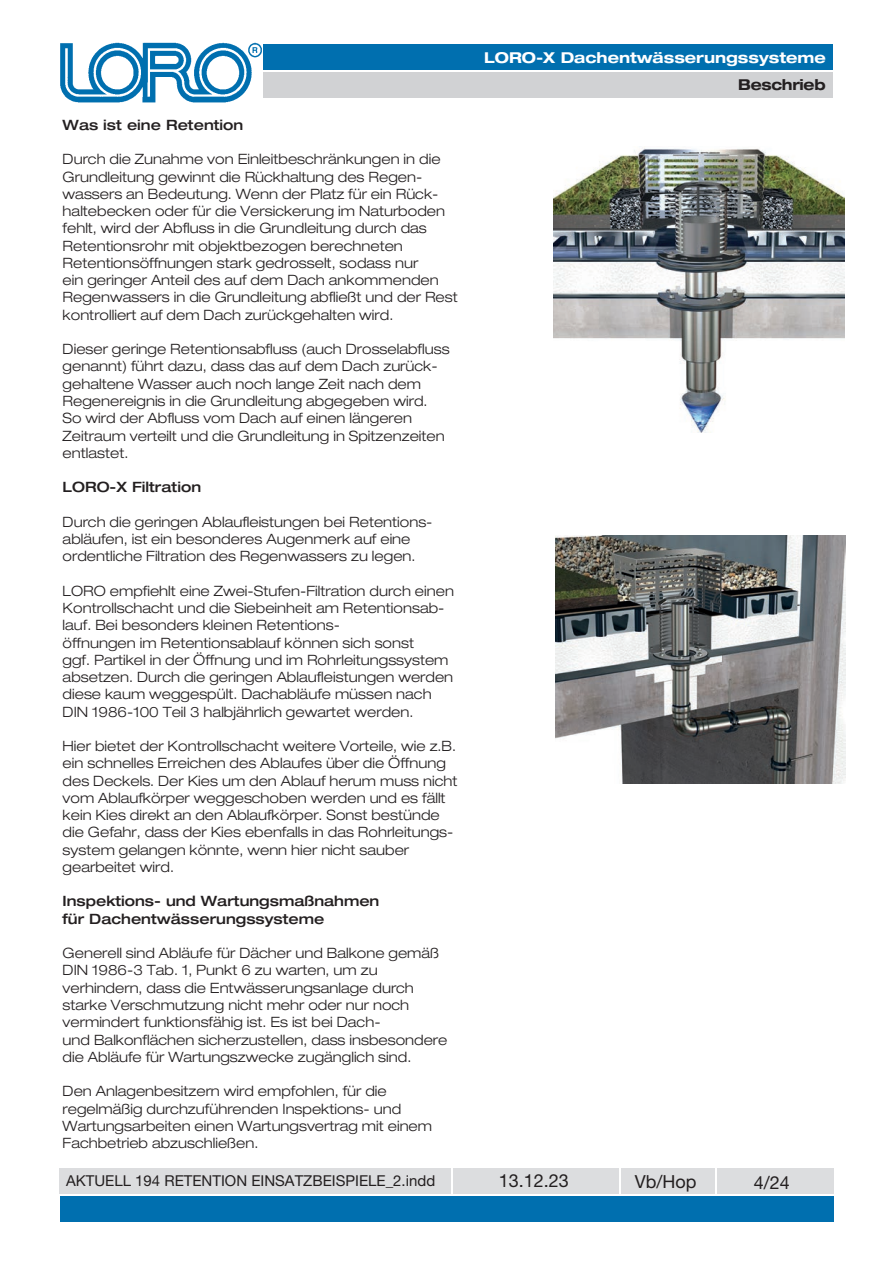
<style>
.page{position:relative;width:893px;height:1263px;background:#fff}
.page>*{position:absolute;margin:0;border:0;box-sizing:border-box;transform-origin:0 0}
.t1{font:18px "Helvetica Neue LT Std";color:#231f20}
.t2{font:15px "Helvetica Neue LT Std";color:#231f20}
.t3{font:700 expanded 15px "Helvetica Neue LT Std";color:#fff}
.t4{font:700 expanded 15px "Helvetica Neue LT Std";letter-spacing:-.02em;color:#231f20}
.t5{font:300 expanded 14.25px/17.2px "Helvetica Neue LT Std";color:#231f20}
.t6{font:500 expanded 14.25px/17.2px "Helvetica Neue LT Std";color:#231f20}
</style>
<div class="page">
<div style="left:263px;top:45px;width:569px;height:25px;background:#006faf"></div>
<div style="left:263px;top:72px;width:569px;height:26px;background:#d1d2d4"></div>
<img style="left:60px;top:42px;width:202px;height:61px">
<div style="left:60px;top:1196px;width:774px;height:26px;background:#006faf"></div>
<div style="left:60px;top:1168px;width:391px;height:25px;background:#dcdddf"></div>
<div style="left:453px;top:1168px;width:166px;height:25px;background:#dcdddf"></div>
<div style="left:621px;top:1168px;width:94px;height:25px;background:#dcdddf"></div>
<div style="left:717px;top:1168px;width:117px;height:25px;background:#dcdddf"></div>
<img style="left:555px;top:536px;width:291px;height:247px">
<img style="left:553px;top:148px;width:292px;height:285px">
<p class="t3" style="left:484px;top:48px;width:343px">LORO-X Dachentwässerungssysteme</p>
<p class="t6" style="left:63px;top:116px;width:182px">Was ist eine Retention</p>
<p class="t5" style="left:63px;top:150px;width:397px">Durch die Zunahme von Einleitbeschränkungen in die Grundleitung gewinnt die Rückhaltung des Regen&shy;wassers an Bedeutung. Wenn der Platz für ein Rück&shy;haltebecken oder für die Versickerung im Naturboden fehlt, wird der Abfluss in die Grundleitung durch das Retentionsrohr mit objektbezogen berechneten Retentionsöffnungen stark gedrosselt, sodass nur<br>ein geringer Anteil des auf dem Dach ankommenden Regenwassers in die Grundleitung abfließt und der Rest kontrolliert auf dem Dach zurückgehalten wird.</p>
<p class="t5" style="left:63px;top:340px;width:388px">Dieser geringe Retentionsabfluss (auch Drosselabfluss genannt) führt dazu, dass das auf dem Dach zurück&shy;gehaltene Wasser auch noch lange Zeit nach dem Regenereignis in die Grundleitung abgegeben wird.<br>So wird der Abfluss vom Dach auf einen längeren Zeitraum verteilt und die Grundleitung in Spitzenzeiten entlastet.</p>
<p class="t6" style="left:63px;top:478px;width:140px">LORO-X Filtration</p>
<p class="t5" style="left:63px;top:513px;width:371px">Durch die geringen Ablaufleistungen bei Retentions&shy;abläufen, ist ein besonderes Augenmerk auf eine ordentliche Filtration des Regenwassers zu legen.</p>
<p class="t5" style="left:63px;top:582px;width:393px">LORO empfiehlt eine Zwei-Stufen-Filtration durch einen Kontrollschacht und die Siebeinheit am Retentionsab&shy;lauf. Bei besonders kleinen Retentions-<br>öffnungen im Retentionsablauf können sich sonst<br>ggf. Partikel in der Öffnung und im Rohrleitungssystem absetzen. Durch die geringen Ablaufleistungen werden diese kaum weggespült. Dachabläufe müssen nach DIN 1986-100 Teil 3 halbjährlich gewartet werden.</p>
<p class="t5" style="left:63px;top:737px;width:396px">Hier bietet der Kontrollschacht weitere Vorteile, wie z.B. ein schnelles Erreichen des Ablaufes über die Öffnung des Deckels. Der Kies um den Ablauf herum muss nicht vom Ablaufkörper weggeschoben werden und es fällt kein Kies direkt an den Ablaufkörper. Sonst bestünde die Gefahr, dass der Kies ebenfalls in das Rohrleitungs&shy;system gelangen könnte, wenn hier nicht sauber gearbeitet wird.</p>
<p class="t6" style="left:63px;top:892px;width:318px">Inspektions- und Wartungsmaßnahmen für Dachentwässerungssysteme</p>
<p class="t5" style="left:63px;top:944px;width:386px">Generell sind Abläufe für Dächer und Balkone gemäß DIN 1986-3 Tab. 1, Punkt 6 zu warten, um zu verhindern, dass die Entwässerungsanlage durch starke Verschmutzung nicht mehr oder nur noch vermindert funktionsfähig ist. Es ist bei Dach-<br>und Balkonflächen sicherzustellen, dass insbesondere die Abläufe für Wartungszwecke zugänglich sind.</p>
<p class="t5" style="left:63px;top:1082px;width:371px">Den Anlagenbesitzern wird empfohlen, für die regelmäßig durchzuführenden Inspektions- und Wartungsarbeiten einen Wartungsvertrag mit einem Fachbetrieb abzuschließen.</p>
<p class="t4" style="left:738px;top:75px;width:89px">Beschrieb</p>
<p class="t2" style="left:66px;top:1172px;width:371px">AKTUELL 194 RETENTION EINSATZBEISPIELE_2.indd</p>
<p class="t1" style="left:499px;top:1170px;width:72px">13.12.23</p>
<p class="t1" style="left:635px;top:1170px;width:63px">Vb/Hop</p>
<p class="t1" style="left:754px;top:1172px;width:38px">4/24</p>
</div>
